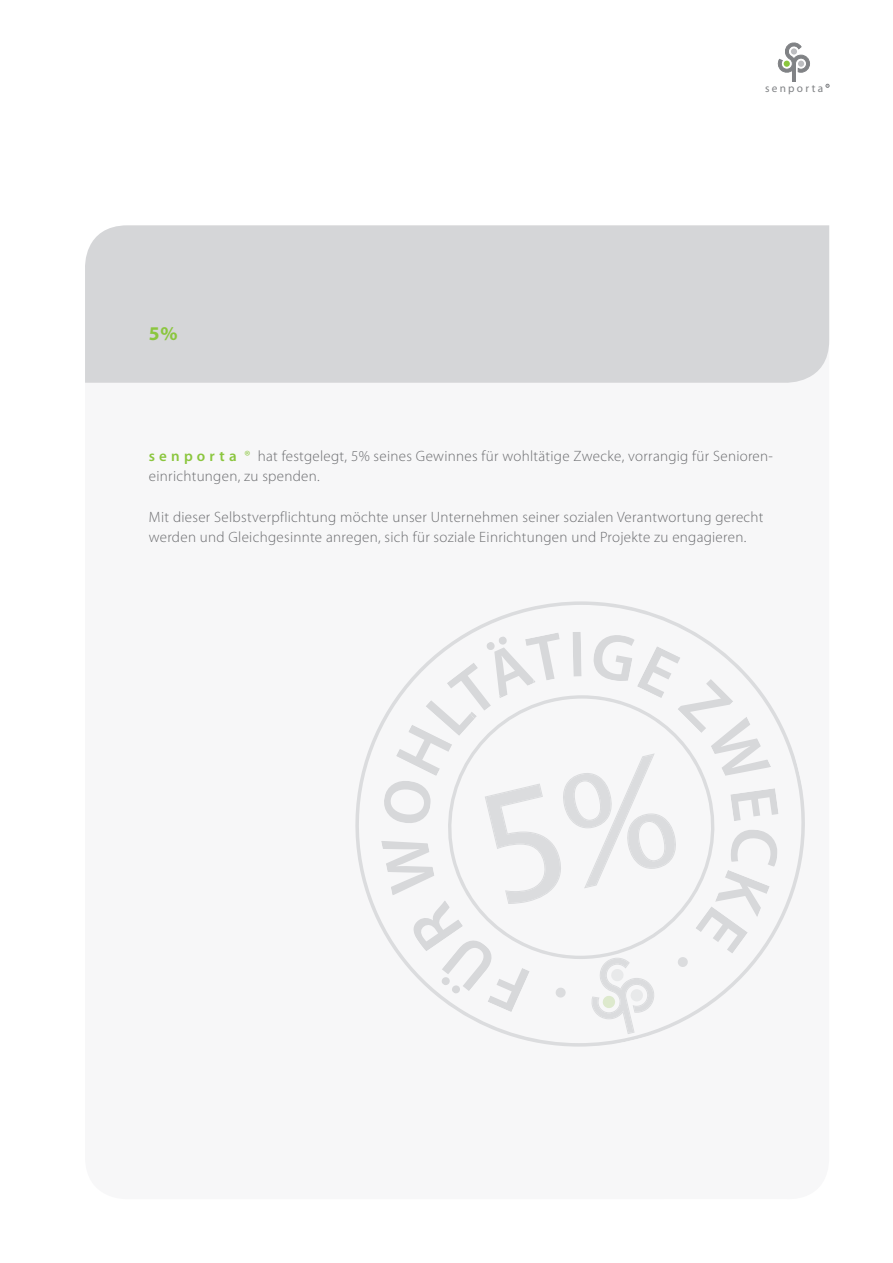
<style>
.page{position:relative;width:893px;height:1263px;background:#fff}
.page>*{position:absolute;margin:0;border:0;box-sizing:border-box;transform-origin:0 0}
.t1{font:700 19.5px "Myriad Pro";color:#8bc63e}
.t2{font:300 15px/20.2px "Myriad Pro";letter-spacing:.02em;color:#6c6d70}
.t3{font:11.25px "Myriad Pro";letter-spacing:.2em;color:#808285}
.s1{font-weight:600;color:#8bc63e}
.s2{color:#8bc63e}
</style>
<div class="page">
<div style="left:85px;top:225px;width:744px;height:158px;background:#d5d6d8"></div>
<svg style="left:777px;top:42px;width:53px;height:46px"></svg>
<svg style="left:355px;top:601px;width:450px;height:445px"></svg>
<svg style="left:381px;top:631px;width:399px;height:403px"></svg>
<h1 class="t1" style="left:149px;top:321px;width:30px">5%</h1>
<p class="t3" style="left:765px;top:81px;width:60px">senporta</p>
<p class="t2" style="left:149px;top:446px;width:626px"><span class="s1">s e n p o r t a</span> <span class="s2">®</span> hat festgelegt, 5% seines Gewinnes für wohltätige Zwecke, vorrangig für Senioren&shy;einrichtungen, zu spenden.</p>
<p class="t2" style="left:149px;top:507px;width:616px">Mit dieser Selbstverpflichtung möchte unser Unternehmen seiner sozialen Verantwortung gerecht werden und Gleichgesinnte anregen, sich für soziale Einrichtungen und Projekte zu engagieren.</p>
</div>
